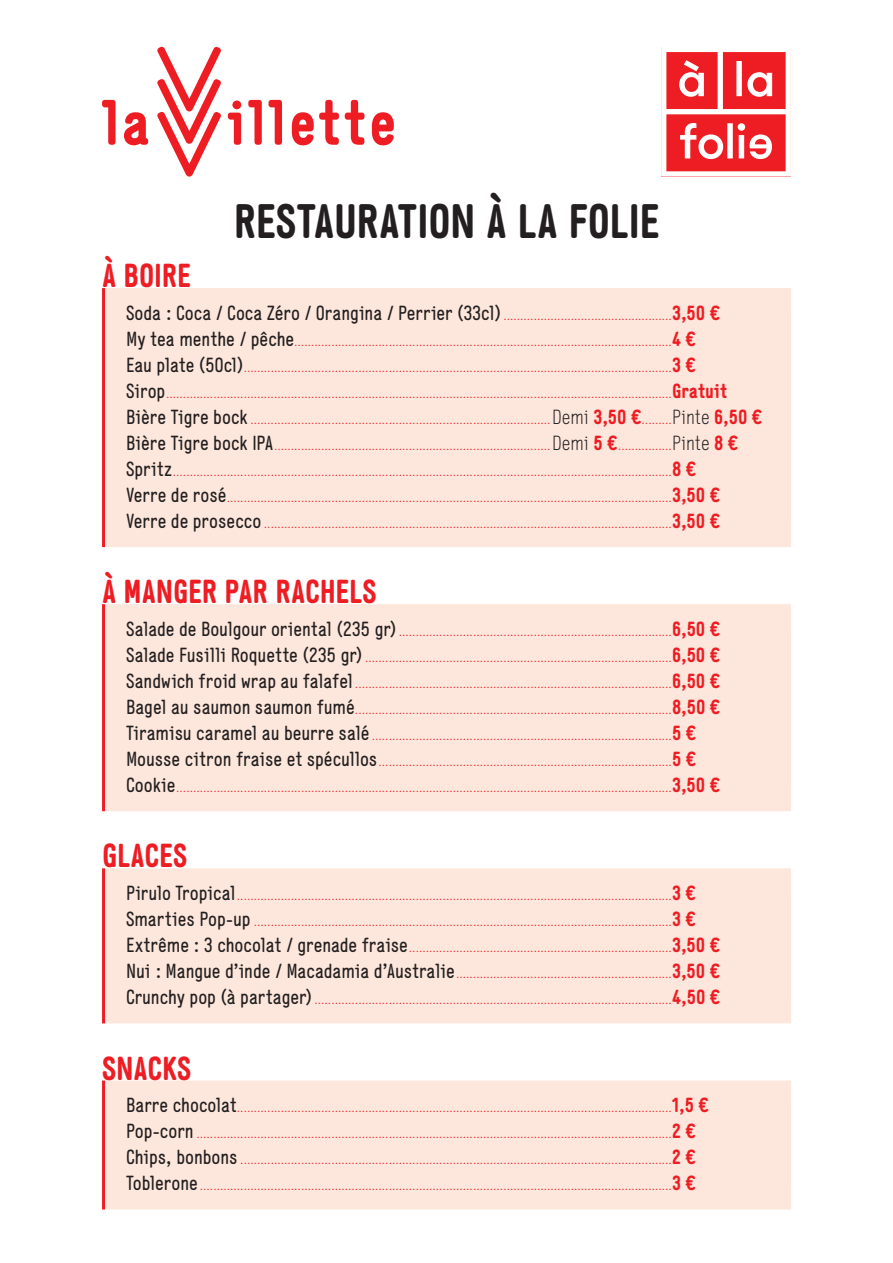
<style>
.page{position:relative;width:893px;height:1263px;background:#fff}
.page>*{position:absolute;margin:0;border:0;box-sizing:border-box;transform-origin:0 0}
.t1{font:700 48px "Generika";letter-spacing:-.01em;color:#231f20}
.Genre{font:700 33px "Generika";letter-spacing:-.005em;color:#ee1d23}
.Filet_de_paragraphe{font:300 12px "Generika";color:#ee1d23}
.s1{font-weight:400;font-size:20.25px;color:#231f20}
.s2{font-weight:700;font-size:20.25px}
.s3{font-size:20.25px;color:#231f20}
</style>
<div class="page">
<div style="left:102px;top:288px;width:689px;height:51px;background:#fde7dc"></div>
<div style="left:102px;top:314px;width:689px;height:51px;background:#fde7dc"></div>
<div style="left:102px;top:340px;width:689px;height:51px;background:#fde7dc"></div>
<div style="left:102px;top:366px;width:689px;height:51px;background:#fde7dc"></div>
<div style="left:102px;top:392px;width:689px;height:51px;background:#fde7dc"></div>
<div style="left:102px;top:418px;width:689px;height:51px;background:#fde7dc"></div>
<div style="left:102px;top:444px;width:689px;height:51px;background:#fde7dc"></div>
<div style="left:102px;top:470px;width:689px;height:51px;background:#fde7dc"></div>
<div style="left:102px;top:496px;width:689px;height:51px;background:#fde7dc"></div>
<div style="left:102px;top:604px;width:689px;height:51px;background:#fde7dc"></div>
<div style="left:102px;top:630px;width:689px;height:51px;background:#fde7dc"></div>
<div style="left:102px;top:656px;width:689px;height:51px;background:#fde7dc"></div>
<div style="left:102px;top:682px;width:689px;height:51px;background:#fde7dc"></div>
<div style="left:102px;top:708px;width:689px;height:51px;background:#fde7dc"></div>
<div style="left:102px;top:734px;width:689px;height:51px;background:#fde7dc"></div>
<div style="left:102px;top:760px;width:689px;height:51px;background:#fde7dc"></div>
<div style="left:102px;top:868px;width:689px;height:51px;background:#fde7dc"></div>
<div style="left:102px;top:894px;width:689px;height:51px;background:#fde7dc"></div>
<div style="left:102px;top:920px;width:689px;height:51px;background:#fde7dc"></div>
<div style="left:102px;top:946px;width:689px;height:51px;background:#fde7dc"></div>
<div style="left:102px;top:972px;width:689px;height:51px;background:#fde7dc"></div>
<div style="left:102px;top:1080px;width:689px;height:51px;background:#fde7dc"></div>
<div style="left:102px;top:1106px;width:689px;height:51px;background:#fde7dc"></div>
<div style="left:102px;top:1132px;width:689px;height:51px;background:#fde7dc"></div>
<div style="left:102px;top:1158px;width:689px;height:51px;background:#fde7dc"></div>
<svg style="left:102px;top:100px;width:14px;height:45px"></svg>
<svg style="left:124px;top:112px;width:24px;height:33px"></svg>
<div style="left:232px;top:101px;width:9px;height:8px;background:#ee1d23;border-radius:50%"></div>
<svg style="left:228px;top:113px;width:13px;height:32px"></svg>
<svg style="left:248px;top:100px;width:14px;height:45px"></svg>
<svg style="left:269px;top:100px;width:13px;height:45px"></svg>
<svg style="left:292px;top:100px;width:47px;height:45px"></svg>
<svg style="left:345px;top:100px;width:19px;height:45px"></svg>
<svg style="left:372px;top:112px;width:22px;height:33px"></svg>
<svg style="left:157px;top:47px;width:64px;height:130px"></svg>
<hr style="left:102px;top:288px;width:3px;height:259px;background:#ee1d23">
<hr style="left:102px;top:604px;width:3px;height:207px;background:#ee1d23">
<hr style="left:102px;top:868px;width:3px;height:155px;background:#ee1d23">
<hr style="left:102px;top:1080px;width:3px;height:129px;background:#ee1d23">
<svg style="left:661px;top:47px;width:130px;height:130px"></svg>
<p class="t1" style="left:234px;top:192px;width:427px">RESTAURATION À LA FOLIE</p>
<p class="Genre" style="left:102px;top:256px;width:90px">À BOIRE</p>
<p class="Filet_de_paragraphe" style="left:126px;top:309px;width:595px"><span class="s1">Soda : Coca / Coca Zéro / Orangina / Perrier (33cl)</span> ..................................................<span class="s2">3,50 €</span></p>
<p class="Filet_de_paragraphe" style="left:126px;top:335px;width:571px"><span class="s1">My tea menthe / pêche</span>................................................................................................................<span class="s2">4 €</span></p>
<p class="Filet_de_paragraphe" style="left:126px;top:361px;width:571px"><span class="s1">Eau plate (50cl)</span>...............................................................................................................................<span class="s2">3 €</span></p>
<p class="Filet_de_paragraphe" style="left:126px;top:387px;width:603px"><span class="s1">Sirop</span>......................................................................................................................................................<span class="s2">Gratuit</span></p>
<p class="Filet_de_paragraphe" style="left:126px;top:413px;width:638px"><span class="s1">Bière Tigre bock</span> .........................................................................................<span class="s3">Demi</span> <span class="s2">3,50 €</span>.........<span class="s3">Pinte</span> <span class="s2">6,50 €</span></p>
<p class="Filet_de_paragraphe" style="left:126px;top:439px;width:614px"><span class="s1">Bière Tigre bock IPA</span>..................................................................................<span class="s3">Demi</span> <span class="s2">5 €</span>................<span class="s3">Pinte</span> <span class="s2">8 €</span></p>
<p class="Filet_de_paragraphe" style="left:126px;top:465px;width:572px"><span class="s1">Spritz</span>....................................................................................................................................................<span class="s2">8 €</span></p>
<p class="Filet_de_paragraphe" style="left:126px;top:491px;width:595px"><span class="s1">Verre de rosé</span>....................................................................................................................................<span class="s2">3,50 €</span></p>
<p class="Filet_de_paragraphe" style="left:126px;top:517px;width:595px"><span class="s1">Verre de prosecco</span> .........................................................................................................................<span class="s2">3,50 €</span></p>
<p class="Genre" style="left:102px;top:572px;width:276px">À MANGER PAR RACHELS</p>
<p class="Filet_de_paragraphe" style="left:126px;top:625px;width:596px"><span class="s1">Salade de Boulgour oriental (235 gr)</span> .................................................................................<span class="s2">6,50 €</span></p>
<p class="Filet_de_paragraphe" style="left:126px;top:651px;width:596px"><span class="s1">Salade Fusilli Roquette (235 gr)</span> ...........................................................................................<span class="s2">6,50 €</span></p>
<p class="Filet_de_paragraphe" style="left:126px;top:677px;width:596px"><span class="s1">Sandwich froid wrap au falafel</span> ..............................................................................................<span class="s2">6,50 €</span></p>
<p class="Filet_de_paragraphe" style="left:126px;top:703px;width:596px"><span class="s1">Bagel au saumon saumon fumé</span>..............................................................................................<span class="s2">8,50 €</span></p>
<p class="Filet_de_paragraphe" style="left:126px;top:729px;width:572px"><span class="s1">Tiramisu caramel au beurre salé</span> .........................................................................................<span class="s2">5 €</span></p>
<p class="Filet_de_paragraphe" style="left:126px;top:755px;width:572px"><span class="s1">Mousse citron fraise et spécullos</span>.......................................................................................<span class="s2">5 €</span></p>
<p class="Filet_de_paragraphe" style="left:126px;top:781px;width:595px"><span class="s1">Cookie</span>...................................................................................................................................................<span class="s2">3,50 €</span></p>
<p class="Genre" style="left:102px;top:836px;width:87px">GLACES</p>
<p class="Filet_de_paragraphe" style="left:126px;top:889px;width:571px"><span class="s1">Pirulo Tropical</span>.................................................................................................................................<span class="s2">3 €</span></p>
<p class="Filet_de_paragraphe" style="left:126px;top:915px;width:571px"><span class="s1">Smarties Pop-up</span> ............................................................................................................................<span class="s2">3 €</span></p>
<p class="Filet_de_paragraphe" style="left:126px;top:941px;width:595px"><span class="s1">Extrême : 3 chocolat / grenade fraise</span>..............................................................................<span class="s2">3,50 €</span></p>
<p class="Filet_de_paragraphe" style="left:126px;top:967px;width:595px"><span class="s1">Nui : Mangue d’inde / Macadamia d’Australie</span>................................................................<span class="s2">3,50 €</span></p>
<p class="Filet_de_paragraphe" style="left:126px;top:993px;width:596px"><span class="s1">Crunchy pop (à partager)</span> ..........................................................................................................<span class="s2">4,50 €</span></p>
<p class="Genre" style="left:102px;top:1048px;width:91px">SNACKS</p>
<p class="Filet_de_paragraphe" style="left:126px;top:1101px;width:584px"><span class="s1">Barre chocolat</span>.................................................................................................................................<span class="s2">1,5 €</span></p>
<p class="Filet_de_paragraphe" style="left:126px;top:1127px;width:571px"><span class="s1">Pop-corn</span> .............................................................................................................................................<span class="s2">2 €</span></p>
<p class="Filet_de_paragraphe" style="left:126px;top:1153px;width:571px"><span class="s1">Chips, bonbons</span> ................................................................................................................................<span class="s2">2 €</span></p>
<p class="Filet_de_paragraphe" style="left:126px;top:1179px;width:571px"><span class="s1">Toblerone</span> ............................................................................................................................................<span class="s2">3 €</span></p>
</div>
